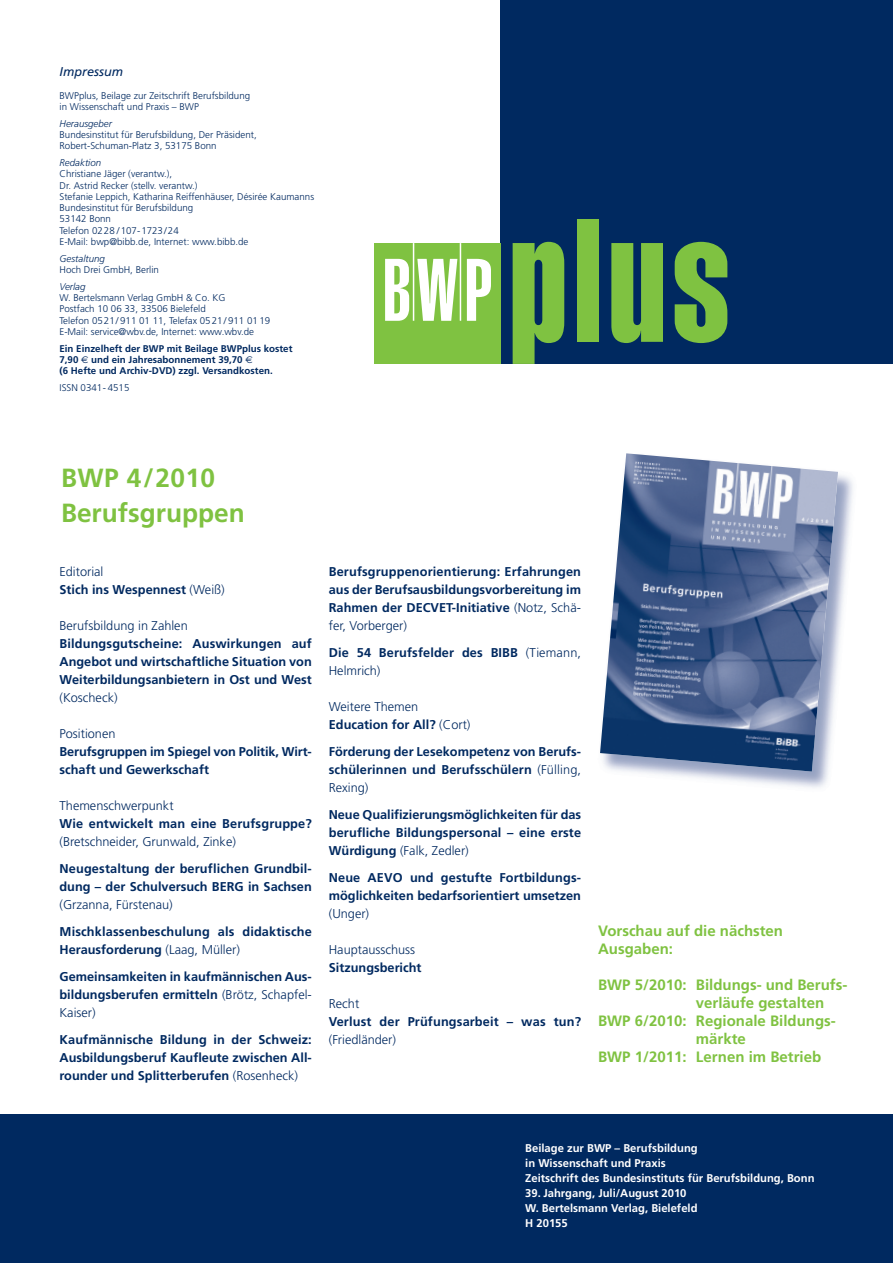
<style>
.page{position:relative;width:893px;height:1263px;background:#fff}
.page>*{position:absolute;margin:0;border:0;box-sizing:border-box;transform-origin:0 0}
.t1{font:172.65px "Helvetica Extra Compressed";color:#7fc241}
.t2{font:700 26.25px/35.2px "Frutiger";color:#7fc241}
.t3{font:700 15px/18px "Frutiger";color:#7fc241}
.t4{font:700 12.75px/18px "Frutiger";color:#002960}
.t5{font:300 12.75px/18px "Frutiger";color:#002960}
.t6{font:italic 12.75px "Frutiger";color:#002960}
.t7{font:700 11.25px/15px "Frutiger";color:#fff}
.t8{font:300 9.75px/11.2px "Frutiger";color:#002960}
.t9{font:700 9.75px/11.2px "Frutiger";color:#002960}
.t10{font:italic 300 9.75px "Frutiger";color:#002960}
.s1{font-family:"Euro Sans";font-weight:400}
.s2{font-family:"Helvetica";font-weight:900;font-stretch:extra-condensed;font-size:87px;color:#fff}
.s3{font-weight:300}
.s4{font-weight:700}
</style>
<div class="page">
<div style="left:500px;top:0;width:393px;height:364px;background:#002960"></div>
<div style="left:374px;top:244px;width:126px;height:120px;background:#7fc241"></div>
<hr style="left:460px;top:243px;width:1px;height:78px;background:#fff">
<hr style="left:413px;top:243px;width:1px;height:78px;background:#fff">
<img style="left:626px;top:475px;width:227px;height:313px">
<img style="left:600px;top:453px;width:238px;height:318px">
<div style="left:0;top:1114px;width:893px;height:149px;background:#002960"></div>
<p class="t6" style="left:60px;top:67px;width:65px">Impressum</p>
<p class="t8" style="left:60px;top:90px;width:192px">BWPplus, Beilage zur Zeitschrift Berufsbildung in Wissenschaft und Praxis – BWP</p>
<p class="t10" style="left:60px;top:119px;width:54px">Herausgeber</p>
<p class="t8" style="left:60px;top:130px;width:199px">Bundesinstitut für Berufsbildung, Der Präsident,<br>Robert-Schuman-Platz 3, 53175 Bonn</p>
<p class="t10" style="left:60px;top:159px;width:43px">Redaktion</p>
<p class="t8" style="left:60px;top:169px;width:256px">Christiane Jäger (verantw.),<br>Dr. Astrid Recker (stellv. verantw.)<br>Stefanie Leppich, Katharina Reiffenhäuser, Désirée Kaumanns Bundesinstitut für Berufsbildung<br>53142 Bonn<br>Telefon 0228 /107-1723/24<br>E-Mail: bwp@bibb.de, Internet: www.bibb.de</p>
<p class="t10" style="left:60px;top:254px;width:47px">Gestaltung</p>
<p class="t8" style="left:60px;top:265px;width:101px">Hoch Drei GmbH, Berlin</p>
<p class="t10" style="left:60px;top:283px;width:28px">Verlag</p>
<p class="t8" style="left:60px;top:293px;width:212px">W. Bertelsmann Verlag GmbH &amp; Co. KG<br>Postfach 10 06 33, 33506 Bielefeld<br>Telefon 0521/ 911 01 11, Telefax 0521/ 911 01 19<br>E-Mail: service@wbv.de, Internet: www.wbv.de</p>
<p class="t9" style="left:60px;top:343px;width:234px">Ein Einzelheft der BWP mit Beilage BWPplus kostet<br>7,90 <span class="s1">€</span> und ein Jahresabonnement 39,70 <span class="s1">€<br></span>(6 Hefte und Archiv-DVD) zzgl. Versandkosten.</p>
<p class="t8" style="left:60px;top:383px;width:71px">ISSN 0341- 4515</p>
<h1 class="t1" style="left:383px;top:219px;width:349px"><span class="s2">BWP</span> plus</h1>
<h2 class="t2" style="left:61px;top:462px;width:185px">BWP 4/2010<br>Berufsgruppen</h2>
<p class="t4" style="left:60px;top:564px;width:167px"><span class="s3">Editorial<br></span>Stich ins Wespennest <span class="s3">(Weiß)</span></p>
<p class="t5" style="left:60px;top:618px;width:130px">Berufsbildung in Zahlen</p>
<p class="t4" style="left:60px;top:636px;width:254px;text-align:justify">Bildungsgutscheine: Auswirkungen auf Angebot und wirtschaftliche Situation von Weiterbildungsanbietern in Ost und West</p>
<p class="t5" style="left:60px;top:690px;width:60px">(Koscheck)</p>
<p class="t5" style="left:60px;top:726px;width:57px">Positionen</p>
<p class="t4" style="left:60px;top:744px;width:254px">Berufsgruppen im Spiegel von Politik, Wirt&shy;schaft und Gewerkschaft</p>
<p class="t5" style="left:60px;top:798px;width:116px">Themenschwerpunkt</p>
<p class="t4" style="left:60px;top:816px;width:254px">Wie entwickelt man eine Berufsgruppe?</p>
<p class="t5" style="left:60px;top:834px;width:178px">(Bretschneider, Grunwald, Zinke)</p>
<p class="t4" style="left:60px;top:861px;width:254px">Neugestaltung der beruflichen Grundbil&shy;dung – der Schulversuch BERG in Sachsen</p>
<p class="t5" style="left:60px;top:897px;width:115px">(Grzanna, Fürstenau)</p>
<p class="t4" style="left:60px;top:924px;width:254px">Mischklassenbeschulung als didaktische<br>Herausforderung <span class="s3">(Laag, Müller)</span></p>
<p class="t4" style="left:60px;top:969px;width:254px;text-align:justify">Gemeinsamkeiten in kaufmännischen Aus&shy;bildungsberufen ermitteln <span class="s3">(Brötz, Schapfel-Kaiser)</span></p>
<p class="t4" style="left:59px;top:1032px;width:254px;text-align:justify">Kaufmännische Bildung in der Schweiz:<br>Ausbildungsberuf Kaufleute zwischen All&shy;rounder und Splitterberufen <span class="s3">(Rosenheck)</span></p>
<p class="t4" style="left:329px;top:564px;width:254px;text-align:justify">Berufsgruppenorientierung: Erfahrungen aus der Berufsausbildungsvorbereitung im Rahmen der DECVET-Initiative <span class="s3">(Notz, Schä&shy;fer, Vorberger)</span></p>
<p class="t4" style="left:329px;top:645px;width:254px">Die 54 Berufsfelder des BIBB <span class="s3">(Tiemann,<br>Helmrich)</span></p>
<p class="t5" style="left:329px;top:699px;width:143px">Weitere Themen<br><span class="s4">Education for All?</span> (Cort)</p>
<p class="t4" style="left:329px;top:744px;width:254px;text-align:justify">Förderung der Lesekompetenz von Berufs&shy;schülerinnen und Berufsschülern <span class="s3">(Fülling, Rexing)</span></p>
<p class="t4" style="left:329px;top:807px;width:254px;text-align:justify">Neue Qualifizierungsmöglichkeiten für das berufliche Bildungspersonal – eine erste Würdigung <span class="s3">(Falk, Zedler)</span></p>
<p class="t4" style="left:329px;top:870px;width:254px">Neue AEVO und gestufte Fortbildungs&shy;möglichkeiten bedarfsorientiert umsetzen</p>
<p class="t5" style="left:329px;top:906px;width:42px">(Unger)</p>
<p class="t5" style="left:329px;top:942px;width:88px">Hauptausschuss</p>
<p class="t4" style="left:329px;top:960px;width:94px">Sitzungsbericht</p>
<p class="t5" style="left:329px;top:996px;width:32px">Recht</p>
<p class="t4" style="left:329px;top:1014px;width:254px">Verlust der Prüfungsarbeit – was tun?</p>
<p class="t5" style="left:329px;top:1032px;width:69px">(Friedländer)</p>
<p class="t3" style="left:598px;top:923px;width:186px">Vorschau auf die nächsten<br>Ausgaben:</p>
<p class="t3" style="left:598px;top:977px;width:251px">BWP 5/2010: Bildungs- und Berufs-</p>
<p class="t3" style="left:696px;top:995px;width:130px">verläufe gestalten</p>
<p class="t3" style="left:598px;top:1013px;width:239px">BWP 6/2010: Regionale Bildungs-</p>
<p class="t3" style="left:696px;top:1031px;width:52px">märkte</p>
<p class="t3" style="left:598px;top:1049px;width:225px">BWP 1/2011: Lernen im Betrieb</p>
<p class="t7" style="left:525px;top:1142px;width:291px">Beilage zur BWP – Berufsbildung<br>in Wissenschaft und Praxis<br>Zeitschrift des Bundesinstituts für Berufsbildung, Bonn</p>
<p class="t7" style="left:525px;top:1187px;width:174px">39. Jahrgang, Juli/August 2010<br>W. Bertelsmann Verlag, Bielefeld<br>H 20155</p>
</div>
